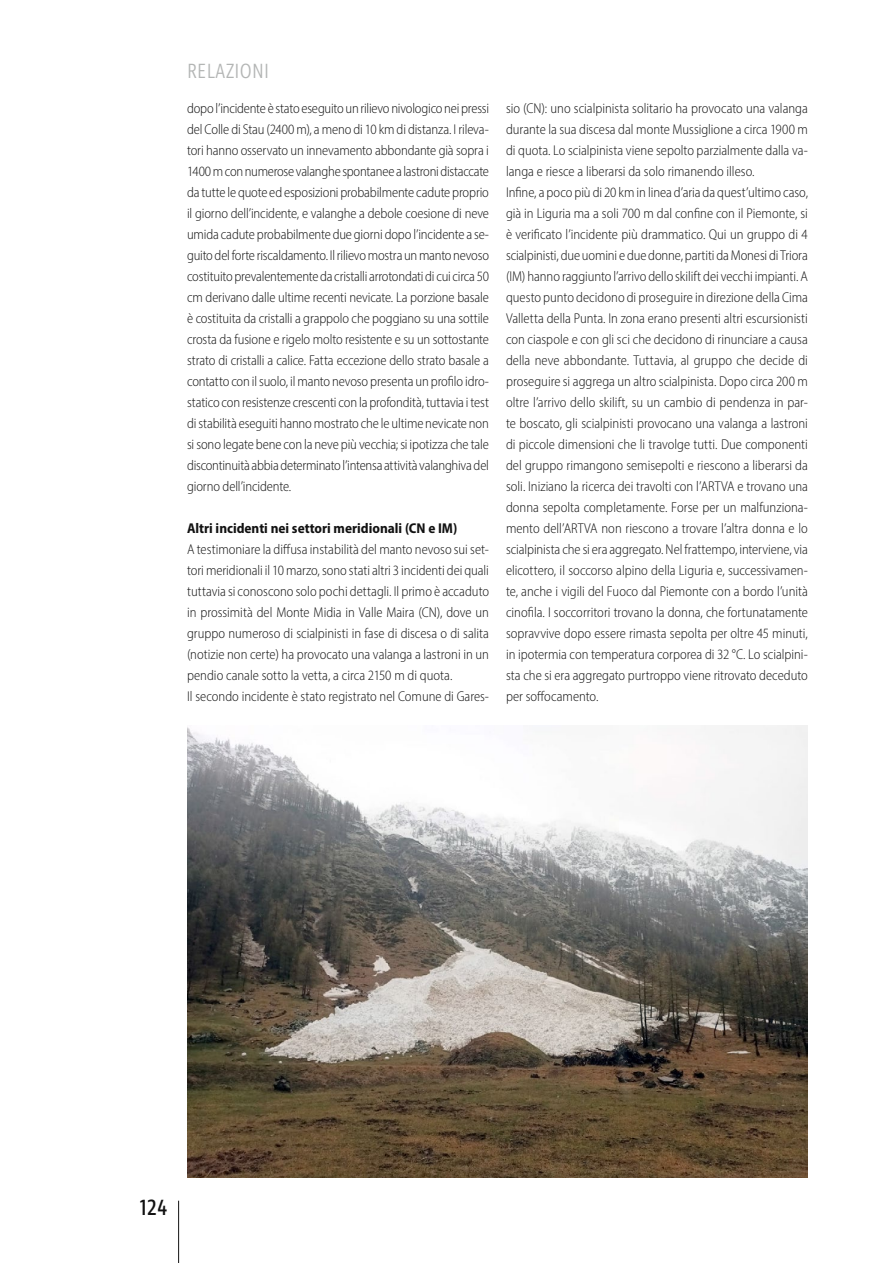
<style>
.page{position:relative;width:893px;height:1263px;background:#fff}
.page>*{position:absolute;margin:0;border:0;box-sizing:border-box;transform-origin:0 0}
.t1{font:22.5px "Ingra Cd";color:#121212}
.t2{font:300 21px "Ingra Cd";letter-spacing:.01em;color:#b3b5b4}
.t3{font:300 semi-condensed 14.25px/21px "Myriad Pro";color:#121212}
.t4{font:700 semi-condensed 14.25px "Myriad Pro";color:#121212}
</style>
<div class="page">
<hr style="left:178px;top:1201px;width:1px;height:62px;background:#121212">
<img style="left:187px;top:725px;width:621px;height:453px">
<h2 class="t2" style="left:187px;top:58px;width:83px">RELAZIONI</h2>
<p class="t3" style="left:187px;top:97px;width:303px;text-align:justify">dopo l’incidente è stato eseguito un rilievo nivologico nei pressi del Colle di Stau (2400 m), a meno di 10 km di distanza. I rileva&shy;tori hanno osservato un innevamento abbondante già sopra i 1400 m con numerose valanghe spontanee a lastroni distaccate da tutte le quote ed esposizioni probabilmente cadute proprio il giorno dell’incidente, e valanghe a debole coesione di neve umida cadute probabilmente due giorni dopo l’incidente a se&shy;guito del forte riscaldamento. Il rilievo mostra un manto nevoso costituito prevalentemente da cristalli arrotondati di cui circa 50 cm derivano dalle ultime recenti nevicate. La porzione basale è costituita da cristalli a grappolo che poggiano su una sottile crosta da fusione e rigelo molto resistente e su un sottostante strato di cristalli a calice. Fatta eccezione dello strato basale a contatto con il suolo, il manto nevoso presenta un profilo idro&shy;statico con resistenze crescenti con la profondità, tuttavia i test di stabilità eseguiti hanno mostrato che le ultime nevicate non si sono legate bene con la neve più vecchia; si ipotizza che tale discontinuità abbia determinato l’intensa attività valanghiva del giorno dell’incidente.</p>
<p class="t4" style="left:187px;top:519px;width:272px">Altri incidenti nei settori meridionali (CN e IM)</p>
<p class="t3" style="left:187px;top:538px;width:303px">A testimoniare la diffusa instabilità del manto nevoso sui set&shy;tori meridionali il 10 marzo, sono stati altri 3 incidenti dei quali tuttavia si conoscono solo pochi dettagli. Il primo è accaduto in prossimità del Monte Midia in Valle Maira (CN), dove un gruppo numeroso di scialpinisti in fase di discesa o di salita (notizie non certe) ha provocato una valanga a lastroni in un pendio canale sotto la vetta, a circa 2150 m di quota.<br>Il secondo incidente è stato registrato nel Comune di Gares-</p>
<p class="t3" style="left:506px;top:97px;width:304px">sio (CN): uno scialpinista solitario ha provocato una valanga durante la sua discesa dal monte Mussiglione a circa 1900 m di quota. Lo scialpinista viene sepolto parzialmente dalla va&shy;langa e riesce a liberarsi da solo rimanendo illeso.<br>Infine, a poco più di 20 km in linea d’aria da quest’ultimo caso, già in Liguria ma a soli 700 m dal confine con il Piemonte, si è verificato l’incidente più drammatico. Qui un gruppo di 4 scialpinisti, due uomini e due donne, partiti da Monesi di Triora (IM) hanno raggiunto l’arrivo dello skilift dei vecchi impianti. A questo punto decidono di proseguire in direzione della Cima Valletta della Punta. In zona erano presenti altri escursionisti con ciaspole e con gli sci che decidono di rinunciare a causa della neve abbondante. Tuttavia, al gruppo che decide di proseguire si aggrega un altro scialpinista. Dopo circa 200 m oltre l’arrivo dello skilift, su un cambio di pendenza in par&shy;te boscato, gli scialpinisti provocano una valanga a lastroni di piccole dimensioni che li travolge tutti. Due componenti del gruppo rimangono semisepolti e riescono a liberarsi da soli. Iniziano la ricerca dei travolti con l’ARTVA e trovano una donna sepolta completamente. Forse per un malfunziona&shy;mento dell’ARTVA non riescono a trovare l’altra donna e lo scialpinista che si era aggregato. Nel frattempo, interviene, via elicottero, il soccorso alpino della Liguria e, successivamen&shy;te, anche i vigili del Fuoco dal Piemonte con a bordo l’unità cinofila. I soccorritori trovano la donna, che fortunatamente sopravvive dopo essere rimasta sepolta per oltre 45 minuti, in ipotermia con temperatura corporea di 32 °C. Lo scialpini&shy;sta che si era aggregato purtroppo viene ritrovato deceduto per soffocamento.</p>
<h1 class="t1" style="left:140px;top:1193px;width:29px">124</h1>
</div>
